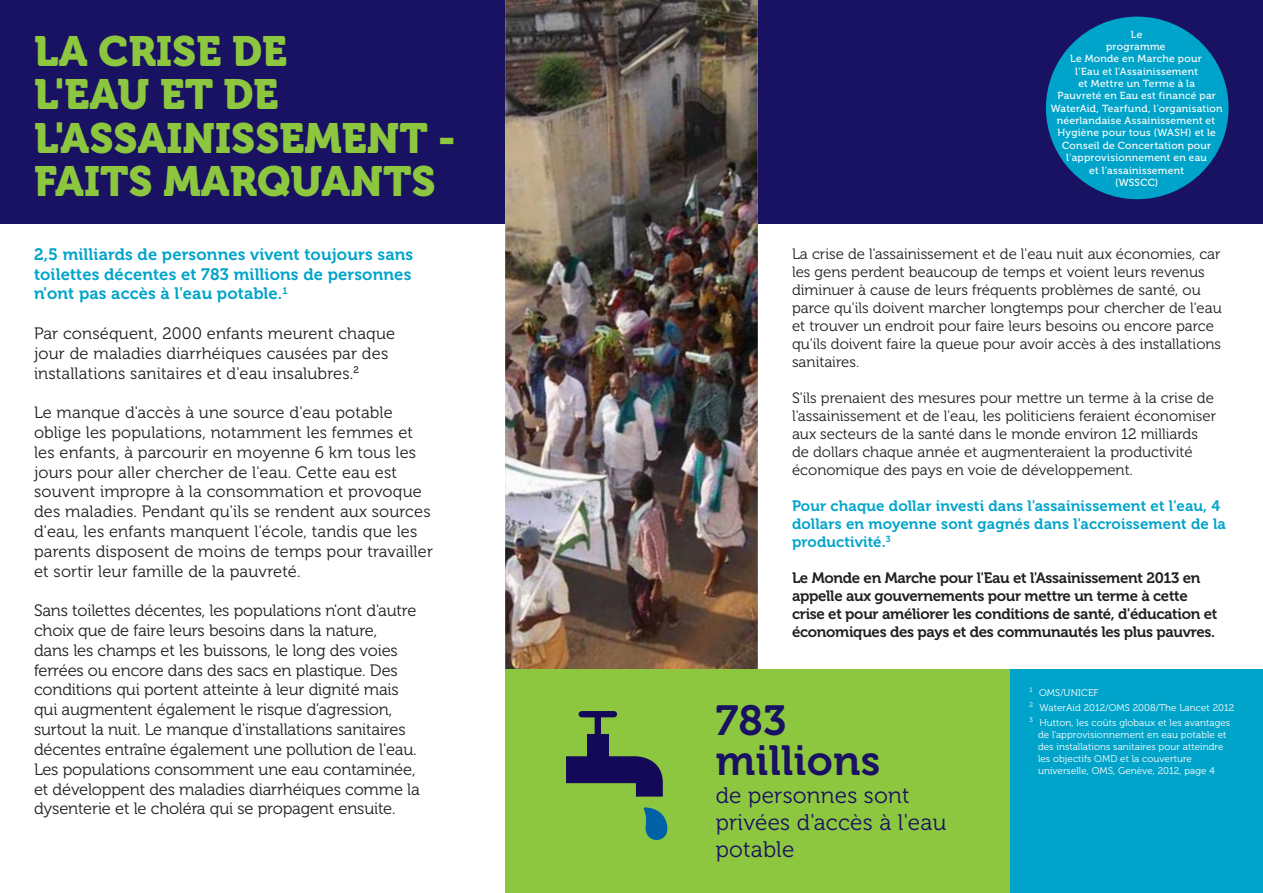
<style>
.page{position:relative;width:1263px;height:893px;background:#fff}
.page>*{position:absolute;margin:0;border:0;box-sizing:border-box;transform-origin:0 0}
.t1{font:42px/43.5px "Museo 900";color:#8dc73f}
.t2{font:41.85px/40.3px "Museo 700";letter-spacing:.01em;color:#191161}
.t3{font:22.5px/27.5px "Museo 300";letter-spacing:.01em;color:#191161}
.t4{font:16.5px/19.8px "Museo 300";letter-spacing:.01em;color:#231f20}
.t5{font:16.5px/19.8px "Museo 300";letter-spacing:-.01em;color:#231f20}
.t6{font:16.5px/19.8px "Museo 700";letter-spacing:.01em;color:#00a4ca;text-align:justify}
.t7{font:15px/18px "Museo 300";color:#231f20}
.t8{font:15px/18px "Museo 700";letter-spacing:-.02em;color:#231f20}
.t9{font:15px/18px "Museo 700";letter-spacing:.01em;color:#00a4ca}
.t10{font:10.35px/12.3px "Museo 500";letter-spacing:.025em;color:#fff;text-align:center}
.t11{font:9.75px/12px "Museo 300";letter-spacing:.01em;color:#fff}
</style>
<div class="page">
<div style="left:0;top:0;width:1263px;height:223px;background:#191161"></div>
<img style="left:505px;top:0;width:253px;height:670px">
<div style="left:505px;top:670px;width:505px;height:223px;background:#8dc73f"></div>
<svg style="left:566px;top:756px;width:97px;height:41px"></svg>
<svg style="left:643px;top:807px;width:25px;height:33px"></svg>
<div style="left:587px;top:735px;width:21px;height:32px;background:#140858"></div>
<div style="left:582px;top:711px;width:32px;height:6px;background:#140858"></div>
<div style="left:595px;top:714px;width:6px;height:32px;background:#140858"></div>
<div style="left:1010px;top:670px;width:253px;height:223px;background:#00a4ca"></div>
<div style="left:1046px;top:17px;width:182px;height:182px;background:#00a4ca;border-radius:50%"></div>
<h1 class="t1" style="left:34px;top:30px;width:275px">LA CRISE DE<br>L'EAU ET DE<br>L'ASSAINISSEME</h1>
<h1 class="t1" style="left:34px;top:117px;width:423px;text-indent:333px">NT -<br>FAITS MARQUANTS</h1>
<p class="t6" style="left:34px;top:244px;width:381px">2,5 milliards de personnes vivent toujours sans toilettes décentes et 783 millions de personnes n'ont pas accès à l'eau potable.<sup>1</sup></p>
<p class="t4" style="left:34px;top:324px;width:363px">Par conséquent, 2000 enfants meurent chaque jour de maladies diarrhéiques causées par des installations sanitaires et d'eau insalubres.<sup>2</sup></p>
<p class="t4" style="left:34px;top:403px;width:400px">Le manque d'accès à une source d'eau potable oblige les populations, notamment les femmes et les enfants, à parcourir en moyenne 6 km tous les jours pour aller chercher de l'eau. Cette eau est souvent impropre à la consommation et provoque des maladies. Pendant qu'ils se rendent aux sources d'eau, les enfants manquent l'école, tandis que les parents disposent de moins de temps pour travailler et sortir leur famille de la pauvreté.</p>
<p class="t5" style="left:34px;top:601px;width:387px">Sans toilettes décentes, les populations n'ont d'autre choix que de faire leurs besoins dans la nature,<br>dans les champs et les buissons, le long des voies ferrées ou encore dans des sacs en plastique. Des conditions qui portent atteinte à leur dignité mais qui augmentent également le risque d'agression, surtout la nuit. Le manque d'installations sanitaires décentes entraîne également une pollution de l'eau.<br>Les populations consomment une eau contaminée, et développent des maladies diarrhéiques comme la dysenterie et le choléra qui se propagent ensuite.</p>
<p class="t10" style="left:1051px;top:28px;width:173px">Le<br>programme<br>Le Monde en Marche pour<br>l'Eau et l'Assainissement<br>et Mettre un Terme à la<br>Pauvreté en Eau est financé par<br>WaterAid, Tearfund, l'organisation néerlandaise Assainissement et<br>Hygiène pour tous (WASH) et le<br>Conseil de Concertation pour l'approvisionnement en eau<br>et l'assainissement<br>(WSSCC)</p>
<p class="t7" style="left:792px;top:245px;width:431px">La crise de l'assainissement et de l'eau nuit aux économies, car les gens perdent beaucoup de temps et voient leurs revenus diminuer à cause de leurs fréquents problèmes de santé, ou parce qu'ils doivent marcher longtemps pour chercher de l'eau et trouver un endroit pour faire leurs besoins ou encore parce qu'ils doivent faire la queue pour avoir accès à des installations sanitaires.</p>
<p class="t7" style="left:792px;top:389px;width:426px">S'ils prenaient des mesures pour mettre un terme à la crise de l'assainissement et de l'eau, les politiciens feraient économiser aux secteurs de la santé dans le monde environ 12 milliards de dollars chaque année et augmenteraient la productivité économique des pays en voie de développement.</p>
<p class="t9" style="left:792px;top:497px;width:435px">Pour chaque dollar investi dans l'assainissement et l'eau, 4 dollars en moyenne sont gagnés dans l'accroissement de la productivité.<sup>3</sup></p>
<p class="t8" style="left:792px;top:569px;width:427px">Le Monde en Marche pour l'Eau et l'Assainissement 2013 en appelle aux gouvernements pour mettre un terme à cette crise et pour améliorer les conditions de santé, d'éducation et économiques des pays et des communautés les plus pauvres.</p>
<h2 class="t2" style="left:716px;top:701px;width:166px">783 millions</h2>
<h3 class="t3" style="left:716px;top:782px;width:232px">de personnes sont privées d'accès à l'eau potable</h3>
<p class="t11" style="left:1029px;top:685px;width:206px;line-height:15px"><sup>1</sup> OMS/UNICEF<br><sup>2</sup> WaterAid 2012/OMS 2008/The Lancet 2012<br><sup>3</sup> Hutton, les coûts globaux et les avantages</p>
<p class="t11" style="left:1038px;top:728px;width:190px">de l'approvisionnement en eau potable et des installations sanitaires pour atteindre les objectifs OMD et la couverture universelle, OMS, Genève, 2012, page 4</p>
</div>
